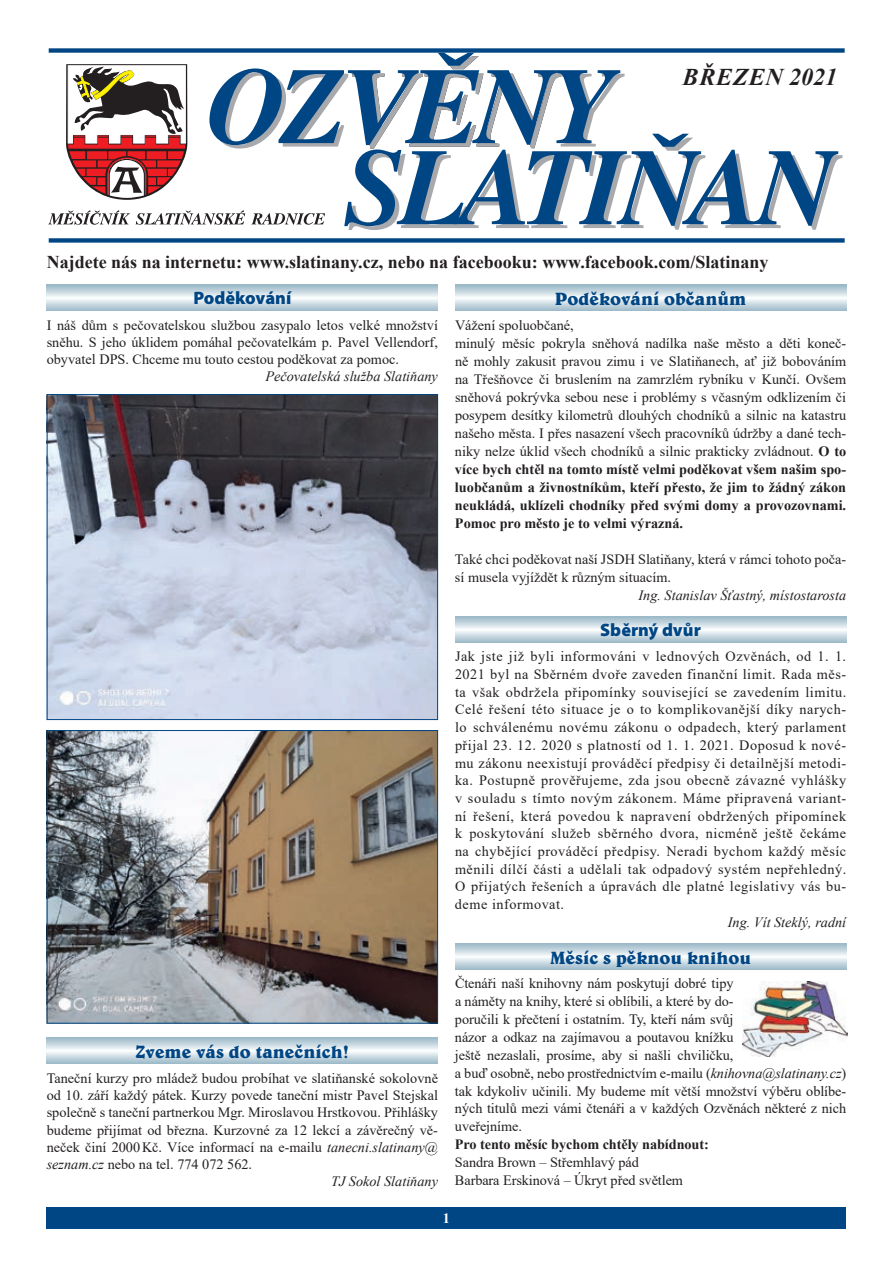
<style>
.page{position:relative;width:893px;height:1263px;background:#fff}
.page>*{position:absolute;margin:0;border:0;box-sizing:border-box;transform-origin:0 0}
.t1{font:italic 700 24px "Times New Roman";letter-spacing:.035em;color:#231f20}
.t2{font:700 18px "Times New Roman";color:#231f20}
.t3{font:700 18px "Belwe AT";color:#004684}
.t4{font:900 18px "Myriad Pro";color:#004684}
.t5{font:14.25px/17.7px "Times New Roman";color:#231f20}
.t6{font:italic 14.25px "Times New Roman";color:#231f20}
.t7{font:700 14.25px "Times New Roman";letter-spacing:-.005em;color:#231f20}
.t8{font:700 14.25px "Times New Roman";color:#fff}
.s1{font-style:italic}
.s2{font-weight:700}
</style>
<div class="page">
<div style="left:47px;top:1208px;width:799px;height:21px;background:#004684"></div>
<div style="left:49px;top:48px;width:796px;height:5px;background:#004684"></div>
<div style="left:49px;top:238px;width:796px;height:5px;background:#004684"></div>
<svg style="left:48px;top:53px;width:794px;height:177px"></svg>
<svg style="left:455px;top:285px;width:391px;height:25px"></svg>
<svg style="left:47px;top:285px;width:391px;height:25px"></svg>
<svg style="left:47px;top:1037px;width:391px;height:26px"></svg>
<svg style="left:455px;top:944px;width:391px;height:25px"></svg>
<img style="left:742px;top:981px;width:105px;height:76px">
<img style="left:49px;top:732px;width:387px;height:289px">
<div style="left:47px;top:730px;width:391px;height:293px;border:1px solid #004684"></div>
<img style="left:49px;top:396px;width:387px;height:322px">
<div style="left:47px;top:394px;width:391px;height:326px;border:1px solid #004684"></div>
<svg style="left:455px;top:617px;width:391px;height:25px"></svg>
<h1 class="t1" style="left:683px;top:60px;width:156px">BŘEZEN 2021</h1>
<p class="t2" style="left:47px;top:249px;width:723px">Najdete nás na internetu: www.slatinany.cz, nebo na facebooku: www.facebook.com/Slatinany</p>
<p class="t4" style="left:193px;top:286px;width:99px">Poděkování</p>
<p class="t3" style="left:555px;top:287px;width:193px">Poděkování občanům</p>
<p class="t5" style="left:47px;top:316px;width:393px;line-height:17.1px;text-align:justify">I náš dům s pečovatelskou službou zasypalo letos velké množství sněhu. S jeho úklidem pomáhal pečovatelkám p. Pavel Vellendorf, obyvatel DPS. Chceme mu touto cestou poděkovat za pomoc.</p>
<p class="t6" style="left:265px;top:367px;width:174px">Pečovatelská služba Slatiňany</p>
<p class="t3" style="left:136px;top:1040px;width:215px">Zveme vás do tanečních!</p>
<p class="t5" style="left:47px;top:1069px;width:393px">Taneční kurzy pro mládež budou probíhat ve slatiňanské sokolovně</p>
<p class="t5" style="left:47px;top:1086px;width:393px">od 10. září každý pátek. Kurzy povede taneční mistr Pavel Stejskal</p>
<p class="t5" style="left:47px;top:1103px;width:393px">společně s taneční partnerkou Mgr. Miroslavou Hrstkovou. Přihlášky</p>
<p class="t5" style="left:47px;top:1120px;width:393px">budeme přijímat od března. Kurzovné za 12 lekcí a závěrečný vě-</p>
<p class="t5" style="left:47px;top:1137px;width:393px">neček činí 2000Kč. Více informací na e-mailu <span class="s1">tanecni.slatinany@</span></p>
<p class="t5" style="left:47px;top:1155px;width:207px"><span class="s1">seznam.cz</span> nebo na tel. 774 072 562.</p>
<p class="t6" style="left:331px;top:1171px;width:108px">TJ Sokol Slatiňany</p>
<p class="t5" style="left:455px;top:316px;width:393px">Vážení spoluobčané,<br>minulý měsíc pokryla sněhová nadílka naše město a děti koneč&shy;ně mohly zakusit pravou zimu i ve Slatiňanech, ať již bobováním na Třešňovce či bruslením na zamrzlém rybníku v Kunčí. Ovšem sněhová pokrývka sebou nese i problémy s včasným odklizením či posypem desítky kilometrů dlouhých chodníků a silnic na katastru našeho města. I přes nasazení všech pracovníků údržby a dané tech&shy;niky nelze úklid všech chodníků a silnic prakticky zvládnout. <span class="s2">O to více bych chtěl na tomto místě velmi poděkovat všem našim spo&shy;luobčanům a živnostníkům, kteří přesto, že jim to žádný zákon neukládá, uklízeli chodníky před svými domy a provozovnami.<br>Pomoc pro město je to velmi výrazná.</span></p>
<p class="t5" style="left:455px;top:550px;width:393px">Také chci poděkovat naší JSDH Slatiňany, která v rámci tohoto poča&shy;sí musela vyjíždět k různým situacím.</p>
<p class="t6" style="left:638px;top:585px;width:209px">Ing. Stanislav Šťastný, místostarosta</p>
<p class="t4" style="left:600px;top:618px;width:102px">Sběrný dvůr</p>
<p class="t5" style="left:455px;top:647px;width:393px;text-align:justify">Jak jste již byli informováni v lednových Ozvěnách, od 1. 1.<br>2021 byl na Sběrném dvoře zaveden finanční limit. Rada měs&shy;ta však obdržela připomínky související se zavedením limitu.<br>Celé řešení této situace je o to komplikovanější díky narych&shy;lo schválenému novému zákonu o odpadech, který parlament přijal 23. 12. 2020 s platností od 1. 1. 2021. Doposud k nové&shy;mu zákonu neexistují prováděcí předpisy či detailnější metodi&shy;ka. Postupně prověřujeme, zda jsou obecně závazné vyhlášky v souladu s tímto novým zákonem. Máme připravená variant&shy;ní řešení, která povedou k napravení obdržených připomínek k poskytování služeb sběrného dvora, nicméně ještě čekáme na chybějící prováděcí předpisy. Neradi bychom každý měsíc měnili dílčí části a udělali tak odpadový systém nepřehledný.<br>O přijatých řešeních a úpravách dle platné legislativy vás bu&shy;deme informovat.</p>
<p class="t6" style="left:728px;top:912px;width:120px">Ing. Vít Steklý, radní</p>
<p class="t3" style="left:550px;top:946px;width:203px">Měsíc s pěknou knihou</p>
<p class="t5" style="left:455px;top:974px;width:393px">Čtenáři naší knihovny nám poskytují dobré tipy<br>a náměty na knihy, které si oblíbili, a které by do-<br>poručili k přečtení i ostatním. Ty, kteří nám svůj<br>názor a odkaz na zajímavou a poutavou knížku<br>ještě nezaslali, prosíme, aby si našli chviličku,<br>a buď osobně, nebo prostřednictvím e-mailu (<span class="s1">knihovna@slatinany.cz</span>) tak kdykoliv učinili. My budeme mít větší množství výběru oblíbe&shy;ných titulů mezi vámi čtenáři a v každých Ozvěnách některé z nich uveřejníme.</p>
<p class="t7" style="left:455px;top:1134px;width:255px">Pro tento měsíc bychom chtěly nabídnout:</p>
<p class="t5" style="left:455px;top:1153px;width:230px">Sandra Brown – Střemhlavý pád<br>Barbara Erskinová – Úkryt před světlem</p>
<p class="t8" style="left:443px;top:1208px;width:9px">1</p>
</div>
